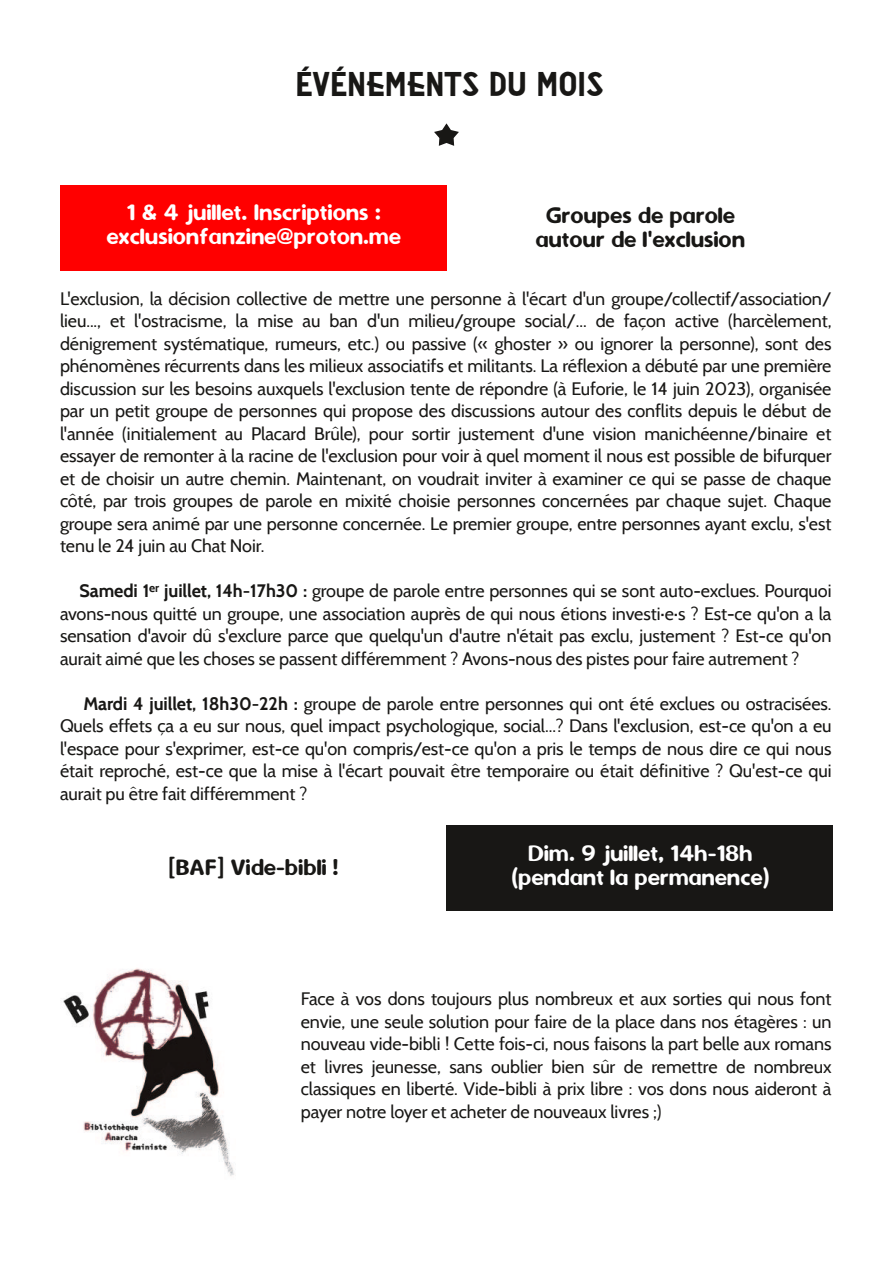
<style>
.page{position:relative;width:893px;height:1263px;background:#fff}
.page>*{position:absolute;margin:0;border:0;box-sizing:border-box;transform-origin:0 0}
.t1{font:34.5px "Madrid AMA Regular";letter-spacing:-.005em;color:#181715}
.t2{font:25.5px/24px "Dyuthi";color:#fff;text-align:center}
.t3{font:25.5px/24px "Dyuthi";color:#181715;text-align:center}
.t4{font:18px/22.5px "Cabin";letter-spacing:-.005em;color:#181715;text-align:justify}
.s1{font-weight:700}
</style>
<div class="page">
<svg style="left:434px;top:123px;width:25px;height:23px"></svg>
<div style="left:60px;top:185px;width:386px;height:85px;background:#f00"></div>
<div style="left:446px;top:826px;width:387px;height:85px;background:#181715"></div>
<img style="left:63px;top:968px;width:171px;height:208px">
<h1 class="t1" style="left:295px;top:70px;width:310px">ÉVÉNEMENTS DU MÕIS</h1>
<h2 class="t2" style="left:106px;top:203px;width:296px">1 &amp; 4 juillet. Inscriptions : exclusionfanzine@proton.me</h2>
<h2 class="t3" style="left:535px;top:206px;width:211px">Groupes de parole autour de l'exclusion</h2>
<p class="t4" style="left:60px;top:287px;width:773px">L'exclusion, la décision collective de mettre une personne à l'écart d'un groupe/collectif/association/ lieu..., et l'ostracisme, la mise au ban d'un milieu/groupe social/... de façon active (harcèlement, dénigrement systématique, rumeurs, etc.) ou passive (« ghoster » ou ignorer la personne), sont des phénomènes récurrents dans les milieux associatifs et militants. La réflexion a débuté par une première discussion sur les besoins auxquels l'exclusion tente de répondre (à Euforie, le 14 juin 2023), organisée par un petit groupe de personnes qui propose des discussions autour des conflits depuis le début de l'année (initialement au Placard Brûle), pour sortir justement d'une vision manichéenne/binaire et essayer de remonter à la racine de l'exclusion pour voir à quel moment il nous est possible de bifurquer et de choisir un autre chemin. Maintenant, on voudrait inviter à examiner ce qui se passe de chaque côté, par trois groupes de parole en mixité choisie personnes concernées par chaque sujet. Chaque groupe sera animé par une personne concernée. Le premier groupe, entre personnes ayant exclu, s'est tenu le 24 juin au Chat Noir.</p>
<p class="t4" style="left:60px;top:580px;width:773px;text-indent:20px"><span class="s1">Samedi 1</span><sup>er</sup> <span class="s1">juillet, 14h-17h30 :</span> groupe de parole entre personnes qui se sont auto-exclues. Pourquoi avons-nous quitté un groupe, une association auprès de qui nous étions investi·e·s ? Est-ce qu'on a la sensation d'avoir dû s'exclure parce que quelqu'un d'autre n'était pas exclu, justement ? Est-ce qu'on aurait aimé que les choses se passent différemment ? Avons-nous des pistes pour faire autrement ?</p>
<p class="t4" style="left:60px;top:692px;width:773px;text-indent:24px"><span class="s1">Mardi 4 juillet, 18h30-22h :</span> groupe de parole entre personnes qui ont été exclues ou ostracisées.<br>Quels effets ça a eu sur nous, quel impact psychologique, social...? Dans l'exclusion, est-ce qu'on a eu l'espace pour s'exprimer, est-ce qu'on compris/est-ce qu'on a pris le temps de nous dire ce qui nous était reproché, est-ce que la mise à l'écart pouvait être temporaire ou était définitive ? Qu'est-ce qui aurait pu être fait différemment ?</p>
<h2 class="t3" style="left:168px;top:858px;width:171px">[BAF] Vide-bibli !</h2>
<h2 class="t2" style="left:510px;top:844px;width:260px">Dim. 9 juillet, 14h-18h (pendant la permanence)</h2>
<p class="t4" style="left:301px;top:987px;width:532px">Face à vos dons toujours plus nombreux et aux sorties qui nous font envie, une seule solution pour faire de la place dans nos étagères : un nouveau vide-bibli ! Cette fois-ci, nous faisons la part belle aux romans et livres jeunesse, sans oublier bien sûr de remettre de nombreux classiques en liberté. Vide-bibli à prix libre : vos dons nous aideront à payer notre loyer et acheter de nouveaux livres ;)</p>
</div>
